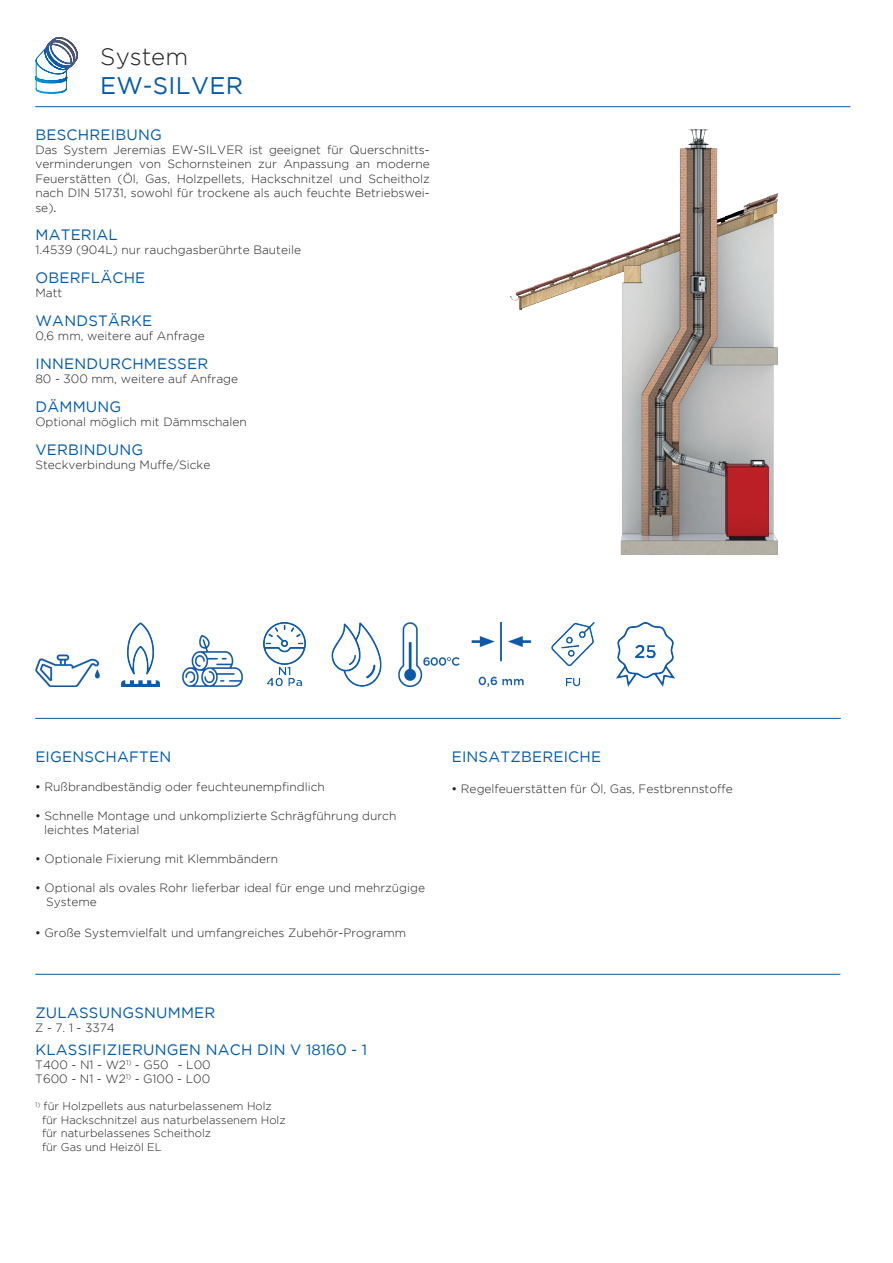
<style>
.page{position:relative;width:893px;height:1263px;background:#fff}
.page>*{position:absolute;margin:0;border:0;box-sizing:border-box;transform-origin:0 0}
.t1{font:24px "Gotham";letter-spacing:.015em;color:#015aaa}
.t2{font:300 24px "Gotham";color:#231f20}
.t3{font:15px "Gotham";letter-spacing:.015em;color:#015aaa}
.t4{font:300 12px/14.4px "Gotham";color:#231f20}
.t5{font:300 11.25px/13.5px "Gotham";color:#231f20}
.s1{font-weight:400}
</style>
<div class="page">
<svg style="left:35px;top:37px;width:43px;height:57px"></svg>
<hr style="left:35px;top:106px;width:815px;height:1px;background:#015aaa">
<img style="left:509px;top:129px;width:269px;height:426px">
<img style="left:331px;top:623px;width:51px;height:63px">
<img style="left:471px;top:623px;width:61px;height:63px">
<img style="left:36px;top:654px;width:63px;height:33px">
<img style="left:616px;top:623px;width:59px;height:64px">
<img style="left:398px;top:623px;width:62px;height:63px">
<img style="left:182px;top:634px;width:62px;height:52px">
<img style="left:121px;top:623px;width:39px;height:63px">
<img style="left:263px;top:623px;width:43px;height:63px">
<img style="left:551px;top:623px;width:44px;height:64px">
<hr style="left:35px;top:718px;width:806px;height:1px;background:#015aaa">
<hr style="left:35px;top:974px;width:805px;height:1px;background:#015aaa">
<h1 class="t2" style="left:100px;top:41px;width:89px">System</h1>
<h1 class="t1" style="left:100px;top:70px;width:144px">EW-SILVER</h1>
<p class="t3" style="left:35px;top:125px;width:128px">BESCHREIBUNG</p>
<p class="t4" style="left:35px;top:142px;width:396px;text-align:justify">Das System Jeremias EW-SILVER ist geeignet für Querschnitts&shy;verminderungen von Schornsteinen zur Anpassung an moderne Feuerstätten (Öl, Gas, Holzpellets, Hackschnitzel und Scheitholz nach DIN 51731, sowohl für trockene als auch feuchte Betriebswei&shy;se)<span class="s1">.</span></p>
<p class="t3" style="left:35px;top:225px;width:84px">MATERIAL</p>
<p class="t4" style="left:35px;top:243px;width:267px">1.4539 (904L) nur rauchgasberührte Bauteile</p>
<p class="t3" style="left:35px;top:268px;width:111px">OBERFLÄCHE</p>
<p class="t4" style="left:35px;top:286px;width:28px">Matt</p>
<p class="t3" style="left:35px;top:311px;width:118px">WANDSTÄRKE</p>
<p class="t4" style="left:35px;top:328px;width:171px">0,6 mm, weitere auf Anfrage</p>
<p class="t3" style="left:35px;top:354px;width:174px">INNENDURCHMESSER</p>
<p class="t4" style="left:35px;top:371px;width:204px">80 - 300 mm, weitere auf Anfrage</p>
<p class="t3" style="left:35px;top:397px;width:87px">DÄMMUNG</p>
<p class="t4" style="left:35px;top:414px;width:213px">Optional möglich mit Dämmschalen</p>
<p class="t3" style="left:35px;top:440px;width:109px">VERBINDUNG</p>
<p class="t4" style="left:35px;top:457px;width:176px">Steckverbindung Muffe/Sicke</p>
<p class="t3" style="left:35px;top:747px;width:137px">EIGENSCHAFTEN</p>
<p class="t4" style="left:35px;top:779px;width:291px"><span class="s1">•</span> Rußbrandbeständig oder feuchteunempfindlich</p>
<p class="t4" style="left:44px;top:808px;width:354px;text-indent:-9px"><span class="s1">•</span> Schnelle Montage und unkomplizierte Schrägführung durch leichtes Material</p>
<p class="t4" style="left:35px;top:851px;width:244px"><span class="s1">•</span> Optionale Fixierung mit Klemmbändern</p>
<p class="t4" style="left:46px;top:880px;width:380px;text-indent:-11px"><span class="s1">•</span> Optional als ovales Rohr lieferbar ideal für enge und mehrzügige<br>Systeme</p>
<p class="t4" style="left:35px;top:925px;width:373px"><span class="s1">•</span> Große Systemvielfalt und umfangreiches Zubehör-Programm</p>
<p class="t3" style="left:35px;top:1003px;width:182px">ZULASSUNGSNUMMER</p>
<p class="t4" style="left:35px;top:1020px;width:81px">Z - 7. 1 - 3374</p>
<p class="t3" style="left:35px;top:1040px;width:333px">KLASSIFIZIERUNGEN NACH DIN V 18160 - 1</p>
<p class="t4" style="left:35px;top:1057px;width:177px">T400 - N1 - W2<sup>1)</sup> - G50 - L00<br>T600 - N1 - W2<sup>1)</sup> - G100 - L00</p>
<p class="t5" style="left:42px;top:1099px;width:245px;text-indent:-7px"><sup>1)</sup> für Holzpellets aus naturbelassenem Holz für Hackschnitzel aus naturbelassenem Holz für naturbelassenes Scheitholz<br>für Gas und Heizöl EL</p>
<p class="t3" style="left:452px;top:747px;width:151px">EINSATZBEREICHE</p>
<p class="t4" style="left:452px;top:781px;width:283px"><span class="s1">•</span> Regelfeuerstätten für Öl, Gas, Festbrennstoffe</p>
</div>
